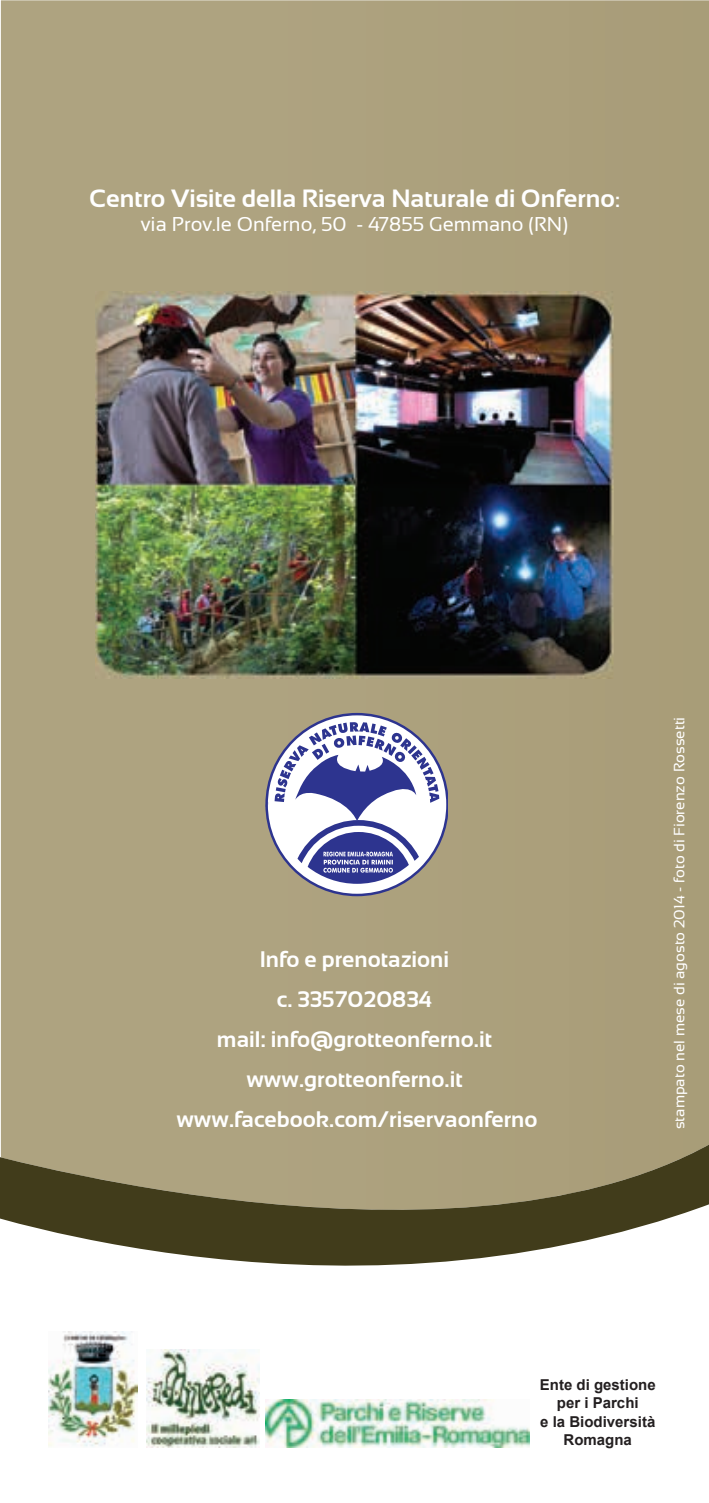
<style>
.page{position:relative;width:709px;height:1503px;background:#fff}
.page>*{position:absolute;margin:0;border:0;box-sizing:border-box;transform-origin:0 0}
.t1{font:700 25px "Sansation";color:#fff}
.t2{font:700 22.5px/40px "Sansation";color:#fff;text-align:center}
.t3{font:20px "Sansation";color:#fff}
.t4{font:15px "Sansation";color:#fff}
.t5{font:700 15px/18px "Arial";color:#231f20;text-align:center}
.s1{font-size:20px}
</style>
<div class="page">
<div style="left:1px;top:0;width:708px;height:725px;background:#ada27f"></div>
<div style="left:1px;top:725px;width:708px;height:60px;background:#aea380"></div>
<svg style="left:1px;top:785px;width:708px;height:663px;fill:#aea380"></svg>
<svg style="left:265px;top:713px;width:183px;height:183px"></svg>
<img style="left:146px;top:1349px;width:113px;height:98px">
<img style="left:49px;top:1331px;width:88px;height:116px">
<img style="left:265px;top:1399px;width:265px;height:48px">
<img style="left:95px;top:292px;width:519px;height:386px">
<p class="t1" style="left:89px;top:184px;width:532px">Centro Visite della Riserva Naturale di Onferno<span class="s1">:</span></p>
<p class="t3" style="left:141px;top:213px;width:429px">via Prov.le Onferno, 50 - 47855 Gemmano (RN)</p>
<p class="t2" style="left:176px;top:938px;width:362px">Info e prenotazioni<br>c. 3357020834<br>mail: info@grotteonferno.it www.grotteonferno.it www.facebook.com/riservaonferno</p>
<p class="t4" style="left:671px;top:1129px;width:414px;rotate:-90deg">stampato nel mese di agosto 2014 - foto di Fiorenzo Rossetti</p>
<p class="t5" style="left:540px;top:1376px;width:117px">Ente di gestione per i Parchi<br>e la Biodiversità<br>Romagna</p>
</div>
